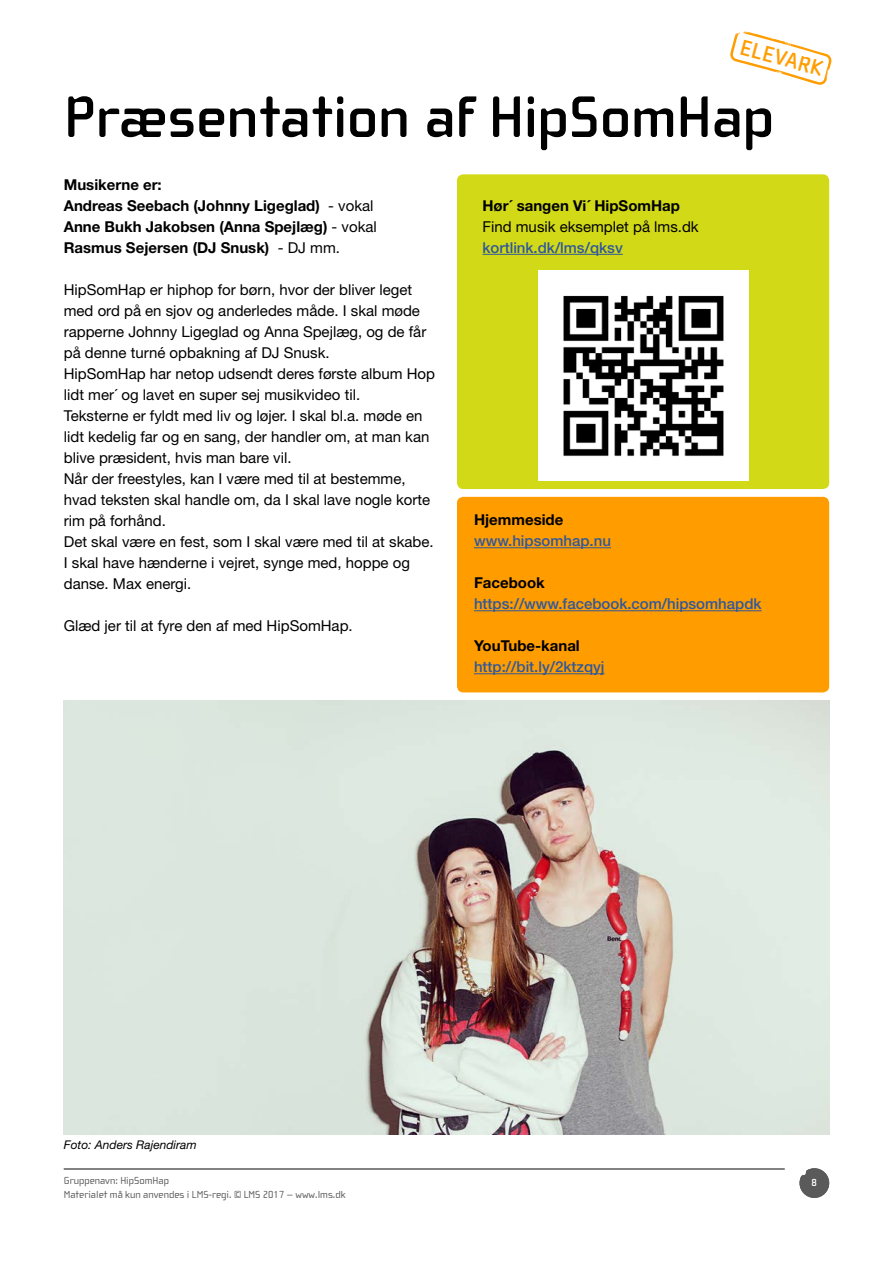
<style>
.page{position:relative;width:893px;height:1263px;background:#fff}
.page>*{position:absolute;margin:0;border:0;box-sizing:border-box;transform-origin:0 0}
.t1{font:700 60px "Cholla Wide OT";color:#000}
.t2{font:700 22.5px "Cholla Wide OT";color:#ff9d00}
.t3{font:15px/21px "Helvetica Neue LT Std";color:#000}
.t4{font:700 15px/21px "Helvetica Neue LT Std";color:#000}
.t5{font:500 15px "Helvetica Neue LT Std";color:#30589b}
.t6{font:italic 12px "Helvetica Neue LT Std";color:#000}
.t7{font:10.5px/13.5px "Cholla Wide OT";color:#5a5a5a}
.t8{font:700 10.5px "Cholla Wide OT";color:#fff}
.s1{font-weight:400}
</style>
<div class="page">
<svg style="left:799px;top:1168px;width:30px;height:30px"></svg>
<hr style="left:64px;top:1169px;width:721px;height:1px;background:#5a5a5a">
<div style="left:457px;top:497px;width:372px;height:195px;background:#ff9d00;border-radius:6px"></div>
<hr style="left:474px;top:547px;width:137px;height:1px;background:#30589b">
<hr style="left:474px;top:610px;width:288px;height:1px;background:#30589b">
<hr style="left:474px;top:673px;width:131px;height:1px;background:#30589b">
<svg style="left:730px;top:31px;width:102px;height:54px"></svg>
<img style="left:64px;top:700px;width:765px;height:435px">
<div style="left:457px;top:174px;width:372px;height:315px;background:#d2da17;border-radius:6px"></div>
<hr style="left:482px;top:254px;width:141px;height:1px;background:#30589b">
<img style="left:538px;top:270px;width:210px;height:210px">
<h2 class="t2" style="left:744px;top:35px;width:86px;rotate:15deg">ELEVARK</h2>
<h1 class="t1" style="left:64px;top:85px;width:712px">Præsentation af HipSomHap</h1>
<p class="t4" style="left:64px;top:174px;width:315px">Musikerne er:<br>Andreas Seebach (Johnny Ligeglad) <span class="s1">- vokal </span>Anne Bukh Jakobsen (Anna Spejlæg) <span class="s1">- vokal </span>Rasmus Sejersen (DJ Snusk) <span class="s1">- DJ mm.</span></p>
<p class="t3" style="left:64px;top:279px;width:373px">HipSomHap er hiphop for børn, hvor der bliver leget med ord på en sjov og anderledes måde. I skal møde rapperne Johnny Ligeglad og Anna Spejlæg, og de får på denne turné opbakning af DJ Snusk.<br>HipSomHap har netop udsendt deres første album Hop lidt mer´ og lavet en super sej musikvideo til.<br>Teksterne er fyldt med liv og løjer. I skal bl.a. møde en lidt kedelig far og en sang, der handler om, at man kan blive præsident, hvis man bare vil.<br>Når der freestyles, kan I være med til at bestemme, hvad teksten skal handle om, da I skal lave nogle korte rim på forhånd.<br>Det skal være en fest, som I skal være med til at skabe.<br>I skal have hænderne i vejret, synge med, hoppe og danse. Max energi.</p>
<p class="t3" style="left:64px;top:615px;width:290px">Glæd jer til at fyre den af med HipSomHap.</p>
<p class="t4" style="left:482px;top:195px;width:199px">Hør´ sangen Vi´ HipSomHap</p>
<p class="t3" style="left:482px;top:216px;width:218px">Find musik eksemplet på lms.dk</p>
<p class="t5" style="left:482px;top:238px;width:142px">kortlink.dk/lms/qksv</p>
<p class="t4" style="left:474px;top:509px;width:91px">Hjemmeside</p>
<p class="t5" style="left:474px;top:532px;width:138px">www.hipsomhap.nu</p>
<p class="t4" style="left:474px;top:572px;width:72px">Facebook</p>
<p class="t5" style="left:474px;top:595px;width:289px">https://www.facebook.com/hipsomhapdk</p>
<p class="t4" style="left:474px;top:635px;width:107px">YouTube-kanal</p>
<p class="t5" style="left:474px;top:658px;width:132px">http://bit.ly/2ktzqyj</p>
<p class="t6" style="left:64px;top:1137px;width:134px">Foto: Anders Rajendiram</p>
<p class="t7" style="left:64px;top:1174px;width:283px">Gruppenavn: HipSomHap<br>Materialet må kun anvendes i LMS-regi. © LMS 2017 – www.lms.dk</p>
<p class="t8" style="left:812px;top:1177px;width:7px">8</p>
</div>
